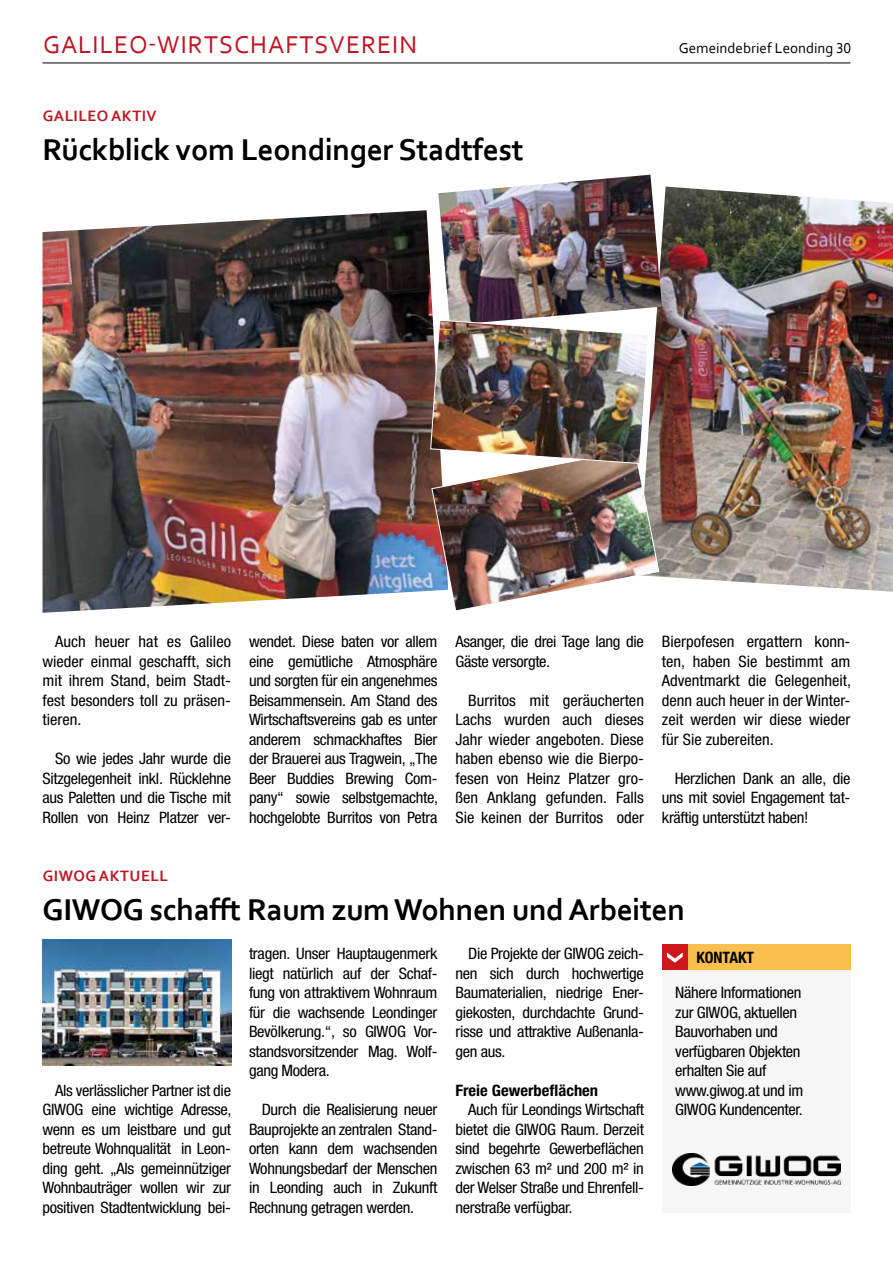
<style>
.page{position:relative;width:893px;height:1263px;background:#fff}
.page>*{position:absolute;margin:0;border:0;box-sizing:border-box;transform-origin:0 0}
.t1{font:700 31.5px "Corbel";letter-spacing:-.01em;color:#000}
.t2{font:25.5px "Corbel";letter-spacing:.04em;color:#be1622}
.t3{font:condensed 15.75px/19.5px "Helvetica Neue";letter-spacing:-.02em;color:#000;text-align:justify;scale:1.05 1}
.t4{font:700 15.75px "Corbel";letter-spacing:.03em;color:#be1622}
.t5{font:700 condensed 15.75px "Helvetica Neue";color:#000;scale:1.05 1}
.t6{font:700 condensed 15.75px "Helvetica Neue";color:#000}
.t7{font:15px "Corbel";color:#000}
</style>
<div class="page">
<hr style="left:43px;top:63px;width:807px;height:1px;background:#000">
<img style="left:43px;top:210px;width:390px;height:403px">
<img style="left:660px;top:187px;width:233px;height:405px">
<img style="left:438px;top:175px;width:224px;height:150px">
<img style="left:430px;top:319px;width:230px;height:293px">
<img style="left:43px;top:940px;width:188px;height:125px">
<div style="left:662px;top:969px;width:189px;height:244px;background:#f6f6f6"></div>
<div style="left:688px;top:944px;width:163px;height:25px;background:#fac04e"></div>
<div style="left:662px;top:944px;width:26px;height:25px;background:#cd171a"></div>
<svg style="left:667px;top:952px;width:16px;height:11px"></svg>
<img style="left:672px;top:1153px;width:168px;height:32px">
<h2 class="t2" style="left:43px;top:29px;width:376px">GALILEO-WIRTSCHAFTSVEREIN</h2>
<p class="t7" style="left:679px;top:39px;width:174px">Gemeindebrief Leonding 30</p>
<p class="t4" style="left:43px;top:106px;width:115px">GALILEO AKTIV</p>
<h1 class="t1" style="left:43px;top:130px;width:483px">Rückblick vom Leondinger Stadtfest</h1>
<p class="t3" style="left:43px;top:632px;width:181px;text-indent:13px">Auch heuer hat es Galileo wieder einmal geschafft, sich mit ihrem Stand, beim Stadt&shy;fest besonders toll zu präsen&shy;tieren.</p>
<p class="t3" style="left:43px;top:749px;width:181px;text-indent:13px">So wie jedes Jahr wurde die Sitzgelegenheit inkl. Rücklehne aus Paletten und die Tische mit Rollen von Heinz Platzer ver-</p>
<p class="t4" style="left:43px;top:866px;width:127px">GIWOG AKTUELL</p>
<p class="t3" style="left:249px;top:632px;width:182px">wendet. Diese baten vor allem eine gemütliche Atmosphäre und sorgten für ein angenehmes Beisammensein. Am Stand des Wirtschaftsvereins gab es unter anderem schmackhaftes Bier der Brauerei aus Tragwein, „The Beer Buddies Brewing Com&shy;pany“ sowie selbstgemachte, hochgelobte Burritos von Petra</p>
<p class="t3" style="left:455px;top:632px;width:181px">Asanger, die drei Tage lang die<br>Gäste versorgte.</p>
<p class="t3" style="left:455px;top:690px;width:181px;text-indent:13px">Burritos mit geräucherten Lachs wurden auch dieses Jahr wieder angeboten. Diese haben ebenso wie die Bierpo&shy;fesen von Heinz Platzer gro&shy;ßen Anklang gefunden. Falls Sie keinen der Burritos oder</p>
<p class="t3" style="left:662px;top:632px;width:182px">Bierpofesen ergattern konn&shy;ten, haben Sie bestimmt am Adventmarkt die Gelegenheit, denn auch heuer in der Winter&shy;zeit werden wir diese wieder für Sie zubereiten.</p>
<p class="t3" style="left:662px;top:768px;width:181px;text-indent:13px">Herzlichen Dank an alle, die uns mit soviel Engagement tat&shy;kräftig unterstützt haben!</p>
<h1 class="t1" style="left:43px;top:890px;width:644px">GIWOG schafft Raum zum Wohnen und Arbeiten</h1>
<p class="t3" style="left:43px;top:1080px;width:182px;text-indent:13px">Als verlässlicher Partner ist die GIWOG eine wichtige Adresse, wenn es um leistbare und gut betreute Wohnqualität in Leon&shy;ding geht. „Als gemeinnütziger Wohnbauträger wollen wir zur positiven Stadtentwicklung bei-</p>
<p class="t3" style="left:249px;top:944px;width:181px">tragen. Unser Hauptaugenmerk liegt natürlich auf der Schaf&shy;fung von attraktivem Wohnraum für die wachsende Leondinger Bevölkerung.“, so GIWOG Vor&shy;standsvorsitzender Mag. Wolf&shy;gang Modera.</p>
<p class="t3" style="left:249px;top:1100px;width:181px;text-indent:13px">Durch die Realisierung neuer Bauprojekte an zentralen Stand&shy;orten kann dem wachsenden Wohnungsbedarf der Menschen in Leonding auch in Zukunft Rechnung getragen werden.</p>
<p class="t3" style="left:455px;top:944px;width:181px;text-indent:13px">Die Projekte der GIWOG zeich&shy;nen sich durch hochwertige Baumaterialien, niedrige Ener&shy;giekosten, durchdachte Grund&shy;risse und attraktive Außenanla&shy;gen aus.</p>
<p class="t5" style="left:455px;top:1080px;width:137px">Freie Gewerbeflächen</p>
<p class="t3" style="left:455px;top:1100px;width:181px;text-indent:13px">Auch für Leondings Wirtschaft bietet die GIWOG Raum. Derzeit sind begehrte Gewerbeflächen zwischen 63 m² und 200 m² in der Welser Straße und Ehrenfell&shy;nerstraße verfügbar.</p>
<p class="t6" style="left:696px;top:948px;width:59px">KONTAKT</p>
<p class="t3" style="left:675px;top:983px;width:124px;text-align:left">Nähere Informationen zur GIWOG, aktuellen<br>Bauvorhaben und verfügbaren Objekten erhalten Sie auf www.giwog.at und im<br>GIWOG Kundencenter.</p>
</div>
